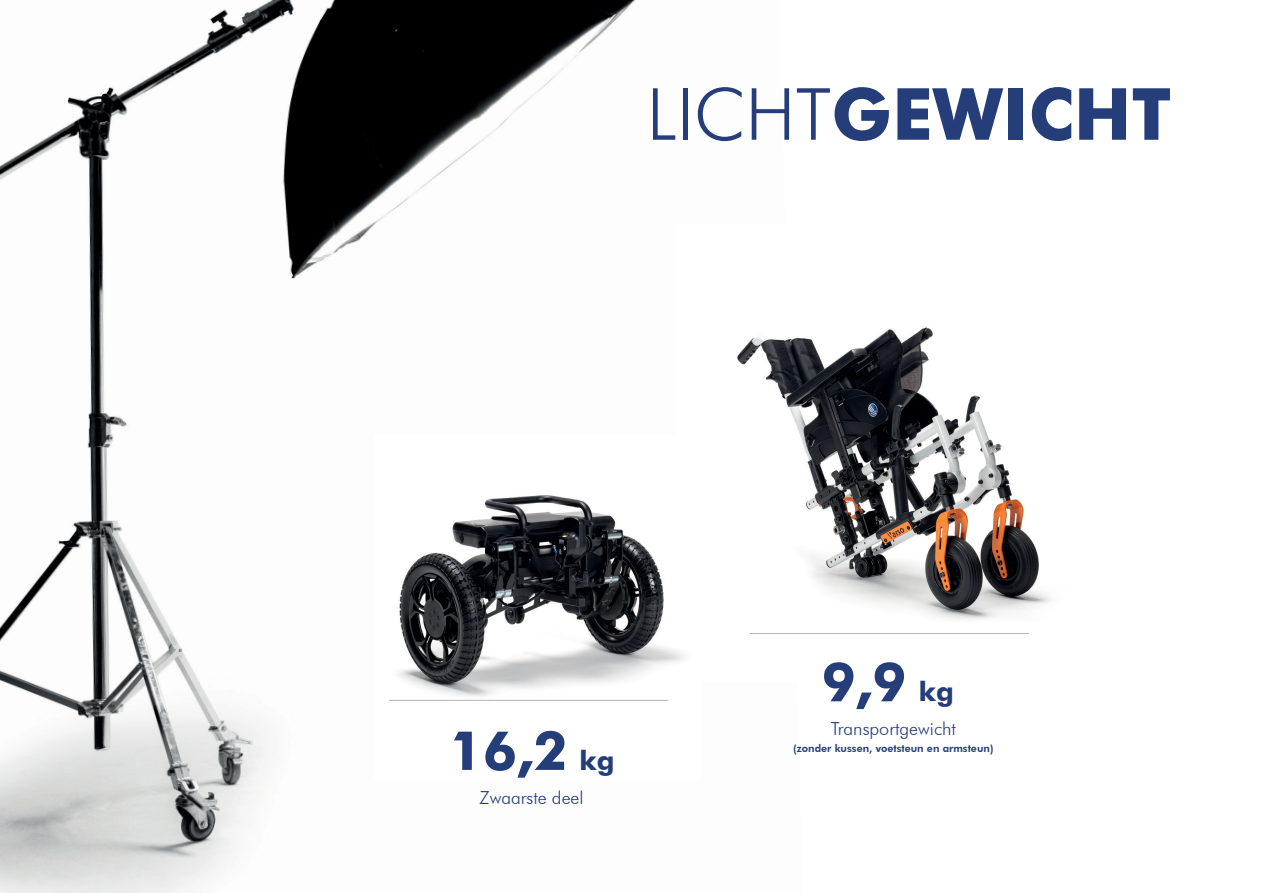
<style>
.page{position:relative;width:1263px;height:893px;background:#fff}
.page>*{position:absolute;margin:0;border:0;box-sizing:border-box;transform-origin:0 0}
.t1{font:700 72px "Futura BT";color:#253d79}
.t2{font:700 54px "Futura BT";color:#253d79}
.t3{font:300 18px "Futura BT";color:#253d79}
.t4{font:800 10.5px "Futura BT";color:#253d79}
.s1{font-weight:300}
.s2{font-size:27px}
</style>
<div class="page">
<img style="left:0;top:0;width:636px;height:893px">
<img style="left:737px;top:327px;width:315px;height:307px">
<img style="left:374px;top:436px;width:311px;height:342px">
<hr style="left:389px;top:700px;width:279px;height:1px;background:#b2b3b7">
<hr style="left:750px;top:633px;width:279px;height:1px;background:#b2b3b7">
<p class="t1" style="left:647px;top:70px;width:526px"><span class="s1">LICHT</span>GEWICHT</p>
<p class="t2" style="left:449px;top:718px;width:167px">16,2 <span class="s2">kg</span></p>
<p class="t3" style="left:480px;top:786px;width:106px">Zwaarste deel</p>
<p class="t2" style="left:822px;top:649px;width:134px">9,9 <span class="s2">kg</span></p>
<p class="t3" style="left:831px;top:718px;width:127px">Transportgewicht</p>
<p class="t4" style="left:793px;top:741px;width:202px">(zonder kussen, voetsteun en armsteun)</p>
</div>
